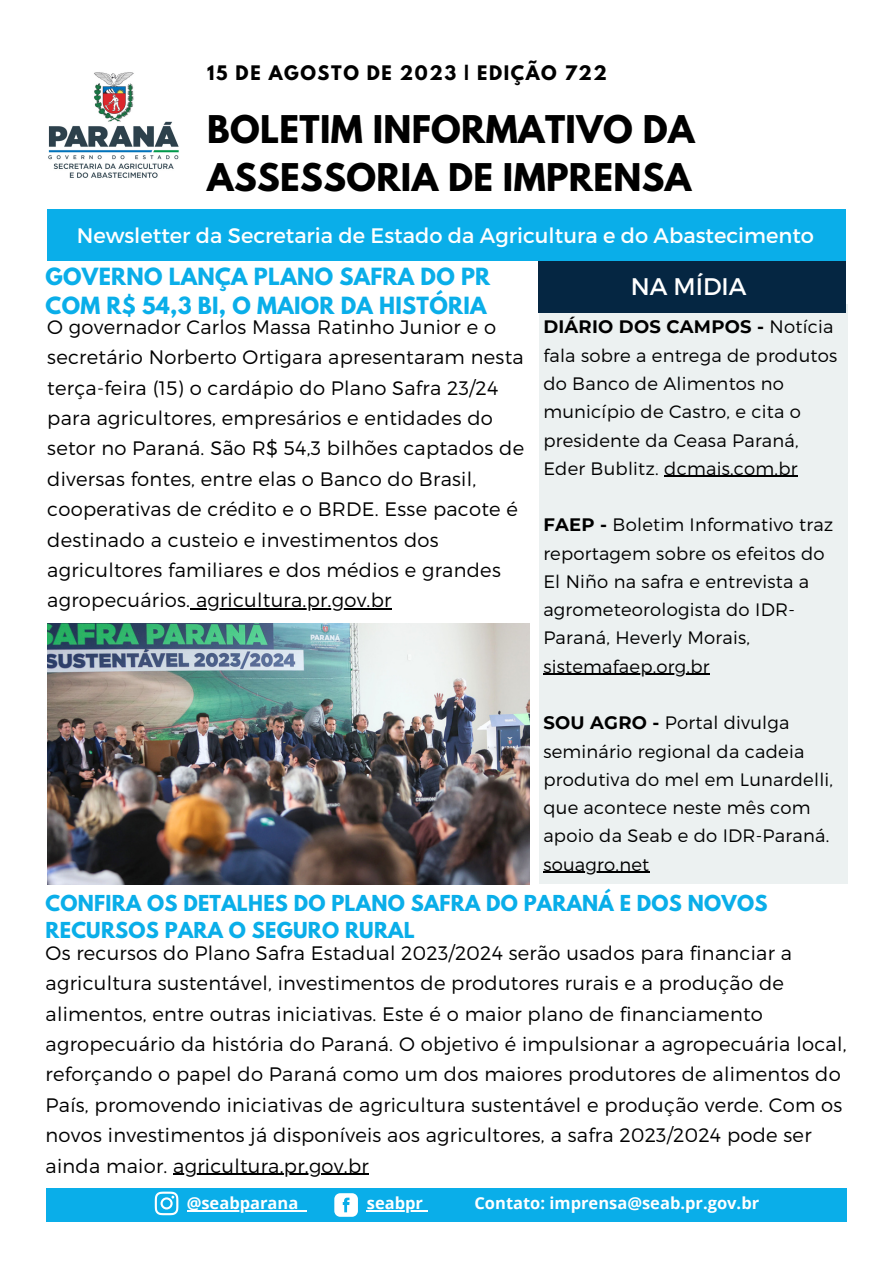
<style>
.page{position:relative;width:893px;height:1264px;background:#fff}
.page>*{position:absolute;margin:0;border:0;box-sizing:border-box;transform-origin:0 0}
.t1{font:700 33.75px "League Spartan";letter-spacing:.01em;color:#000}
.t2{font:24px "Montserrat";color:#fff}
.t3{font:21px "Montserrat";color:#fff}
.t4{font:700 21px/29.2px "League Spartan";letter-spacing:.015em;color:#0aaee9}
.t5{font:300 19.5px/30.3px "Montserrat";letter-spacing:.015em;color:#000}
.t6{font:700 19.5px/27px "League Spartan";letter-spacing:.015em;color:#0aaee9}
.t7{font:300 18px/28.3px "Montserrat";letter-spacing:.015em;color:#000}
.t8{font:700 17.7px "League Spartan";letter-spacing:.09em;color:#000}
.t9{font:700 16.5px "Open Sans";color:#fff}
.s1{font-weight:700}
</style>
<div class="page">
<div style="left:47px;top:209px;width:798px;height:52px;background:#0aaee9"></div>
<div style="left:46px;top:1187px;width:800px;height:34px;background:#0aaee9"></div>
<div style="left:539px;top:305px;width:308px;height:579px;background:#ecf1f1"></div>
<div style="left:539px;top:261px;width:306px;height:51px;background:#052642"></div>
<img style="left:48px;top:72px;width:131px;height:106px">
<hr style="left:187px;top:1210px;width:111px;height:1px;background:#fff">
<hr style="left:367px;top:1210px;width:56px;height:1px;background:#fff">
<svg style="left:155px;top:1191px;width:23px;height:24px"></svg>
<svg style="left:334px;top:1193px;width:24px;height:23px"></svg>
<img style="left:47px;top:623px;width:482px;height:261px">
<hr style="left:664px;top:476px;width:133px;height:1px;background:#000">
<hr style="left:543px;top:673px;width:166px;height:2px;background:#000">
<hr style="left:543px;top:871px;width:106px;height:1px;background:#000">
<hr style="left:190px;top:608px;width:201px;height:1px;background:#000">
<hr style="left:173px;top:1173px;width:196px;height:1px;background:#000">
<p class="t8" style="left:207px;top:65px;width:401px">15 DE AGOSTO DE 2023 | EDIÇÃO 722</p>
<p class="t1" style="left:207px;top:112px;width:488px">BOLETIM INFORMATIVO DA</p>
<p class="t1" style="left:207px;top:160px;width:485px">ASSESSORIA DE IMPRENSA</p>
<p class="t3" style="left:77px;top:222px;width:738px">Newsletter da Secretaria de Estado da Agricultura e do Abastecimento</p>
<p class="t2" style="left:630px;top:271px;width:117px">NA MÍDIA</p>
<p class="t4" style="left:46px;top:264px;width:446px">GOVERNO LANÇA PLANO SAFRA DO PR<br>COM R$ 54,3 BI, O MAIOR DA HISTÓRIA</p>
<p class="t5" style="left:47px;top:311px;width:478px">O governador Carlos Massa Ratinho Junior e o secretário Norberto Ortigara apresentaram nesta terça-feira (15) o cardápio do Plano Safra 23/24 para agricultores, empresários e entidades do setor no Paraná. São R$ 54,3 bilhões captados de diversas fontes, entre elas o Banco do Brasil, cooperativas de crédito e o BRDE. Esse pacote é destinado a custeio e investimentos dos agricultores familiares e dos médios e grandes agropecuários. agricultura.pr.gov.br</p>
<p class="t7" style="left:543px;top:311px;width:295px"><span class="s1">DIÁRIO DOS CAMPOS -</span> Notícia fala sobre a entrega de produtos do Banco de Alimentos no município de Castro, e cita o presidente da Ceasa Paraná,<br>Eder Bublitz. dcmais.com.br</p>
<p class="t7" style="left:543px;top:509px;width:291px"><span class="s1">FAEP -</span> Boletim Informativo traz reportagem sobre os efeitos do<br>El Niño na safra e entrevista a agrometeorologista do IDR-<br>Paraná, Heverly Morais,</p>
<p class="t7" style="left:543px;top:651px;width:168px">sistemafaep.org.br</p>
<p class="t7" style="left:543px;top:707px;width:291px"><span class="s1">SOU AGRO -</span> Portal divulga seminário regional da cadeia produtiva do mel em Lunardelli, que acontece neste mês com apoio da Seab e do IDR-Paraná.</p>
<p class="t7" style="left:543px;top:849px;width:107px">souagro.net</p>
<p class="t6" style="left:46px;top:892px;width:723px">CONFIRA OS DETALHES DO PLANO SAFRA DO PARANÁ E DOS NOVOS<br>RECURSOS PARA O SEGURO RURAL</p>
<p class="t5" style="left:46px;top:936px;width:802px">Os recursos do Plano Safra Estadual 2023/2024 serão usados para financiar a agricultura sustentável, investimentos de produtores rurais e a produção de alimentos, entre outras iniciativas. Este é o maior plano de financiamento agropecuário da história do Paraná. O objetivo é impulsionar a agropecuária local, reforçando o papel do Paraná como um dos maiores produtores de alimentos do País, promovendo iniciativas de agricultura sustentável e produção verde. Com os novos investimentos já disponíveis aos agricultores, a safra 2023/2024 pode ser ainda maior. agricultura.pr.gov.br</p>
<p class="t9" style="left:187px;top:1191px;width:113px">@seabparana</p>
<p class="t9" style="left:367px;top:1191px;width:58px">seabpr</p>
<p class="t9" style="left:474px;top:1191px;width:286px">Contato: imprensa@seab.pr.gov.br</p>
</div>
